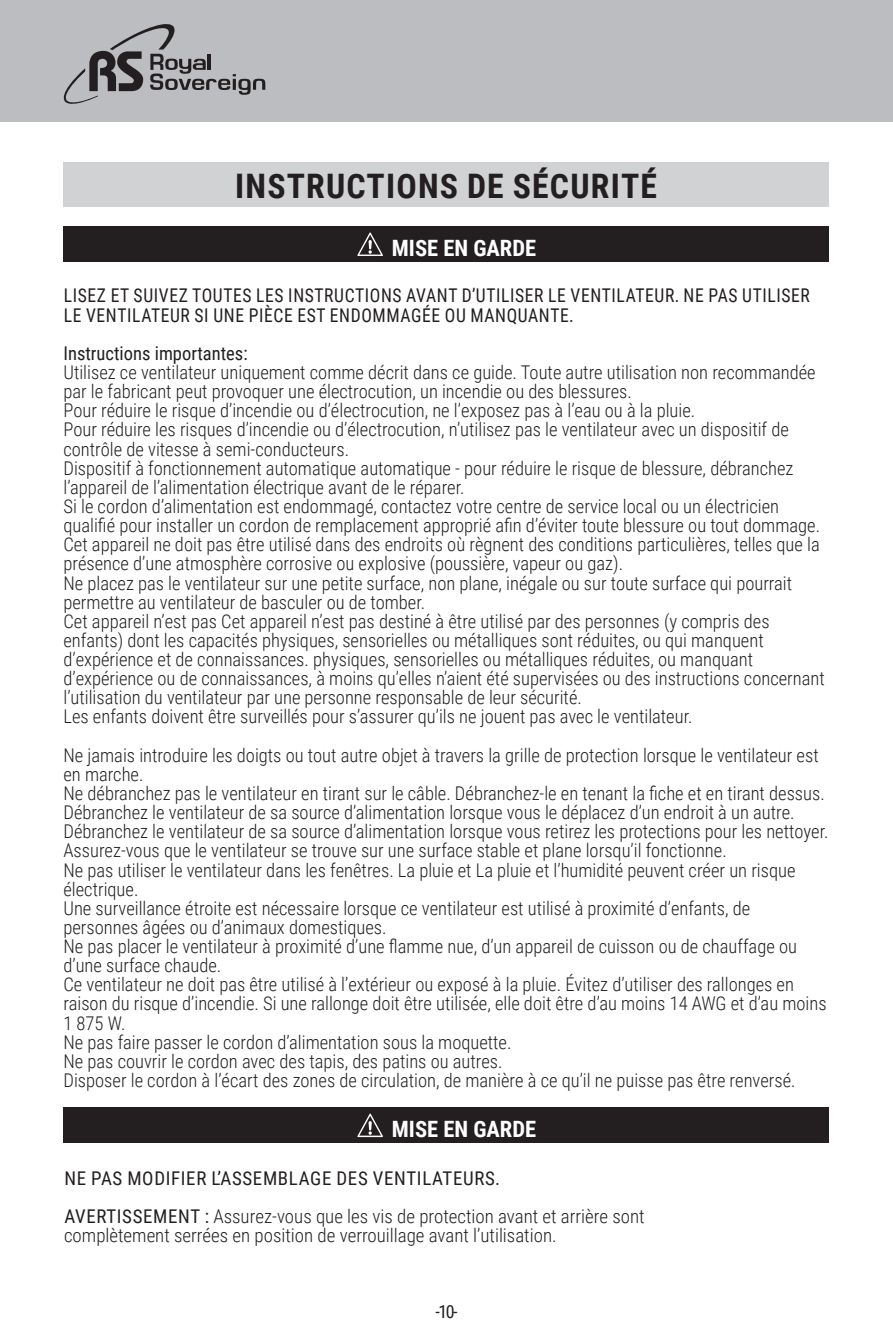
<style>
.page{position:relative;width:893px;height:1340px;background:#fff}
.page>*{position:absolute;margin:0;border:0;box-sizing:border-box;transform-origin:0 0}
.t1{font:700 33.75px "Roboto Condensed";letter-spacing:.035em;color:#231f20}
.t2{font:700 22.5px "Roboto Condensed";color:#fff}
.t3{font:300 18.9px/19.1px "Roboto Condensed";color:#231f20}
.t4{font:18.9px/19.1px "Roboto Condensed";letter-spacing:.035em;color:#231f20;scale:.93 1}
.t5{font:18.9px/38.2px "Roboto Condensed";letter-spacing:.035em;color:#231f20}
.t6{font:18.9px "Roboto Condensed";color:#231f20}
.t7{font:18px "Roboto Condensed";color:#231f20}
.s1{font-weight:300}
</style>
<div class="page">
<div style="left:0;top:0;width:893px;height:122px;background:#bcbdc0"></div>
<svg style="left:63px;top:24px;width:202px;height:80px"></svg>
<div style="left:63px;top:162px;width:766px;height:45px;background:#d1d2d4"></div>
<div style="left:63px;top:226px;width:766px;height:36px;background:#231f20"></div>
<svg style="left:357px;top:232px;width:26px;height:24px"></svg>
<div style="left:63px;top:1107px;width:766px;height:36px;background:#231f20"></div>
<svg style="left:357px;top:1113px;width:26px;height:24px"></svg>
<h1 class="t1" style="left:235px;top:162px;width:423px">INSTRUCTIONS DE SÉCURITÉ</h1>
<p class="t2" style="left:392px;top:232px;width:146px">MISE EN GARDE</p>
<p class="t4" style="left:64px;top:285px;width:804px">LISEZ ET SUIVEZ TOUTES LES INSTRUCTIONS AVANT D’UTILISER LE VENTILATEUR. NE PAS UTILISER<br>LE VENTILATEUR SI UNE PIÈCE EST ENDOMMAGÉE OU MANQUANTE.</p>
<p class="t6" style="left:63px;top:340px;width:186px">Instructions importantes:</p>
<p class="t3" style="left:63px;top:362px;width:763px">Utilisez ce ventilateur uniquement comme décrit dans ce guide. Toute autre utilisation non recommandée par le fabricant peut provoquer une électrocution, un incendie ou des blessures.<br>Pour réduire le risque d’incendie ou d’électrocution, ne l’exposez pas à l’eau ou à la pluie.<br>Pour réduire les risques d’incendie ou d’électrocution, n’utilisez pas le ventilateur avec un dispositif de contrôle de vitesse à semi-conducteurs.<br>Dispositif à fonctionnement automatique automatique - pour réduire le risque de blessure, débranchez l’appareil de l’alimentation électrique avant de le réparer.<br>Si le cordon d’alimentation est endommagé, contactez votre centre de service local ou un électricien qualifié pour installer un cordon de remplacement approprié afin d’éviter toute blessure ou tout dommage.<br>Cet appareil ne doit pas être utilisé dans des endroits où règnent des conditions particulières, telles que la présence d’une atmosphère corrosive ou explosive (poussière, vapeur ou gaz).<br>Ne placez pas le ventilateur sur une petite surface, non plane, inégale ou sur toute surface qui pourrait permettre au ventilateur de basculer ou de tomber.<br>Cet appareil n’est pas Cet appareil n’est pas destiné à être utilisé par des personnes (y compris des enfants) dont les capacités physiques, sensorielles ou métalliques sont réduites, ou qui manquent d’expérience et de connaissances. physiques, sensorielles ou métalliques réduites, ou manquant d’expérience ou de connaissances, à moins qu’elles n’aient été supervisées ou des instructions concernant l’utilisation du ventilateur par une personne responsable de leur sécurité.<br>Les enfants doivent être surveillés pour s’assurer qu’ils ne jouent pas avec le ventilateur.</p>
<p class="t3" style="left:63px;top:744px;width:767px">Ne jamais introduire les doigts ou tout autre objet à travers la grille de protection lorsque le ventilateur est en marche.<br>Ne débranchez pas le ventilateur en tirant sur le câble. Débranchez-le en tenant la fiche et en tirant dessus.<br>Débranchez le ventilateur de sa source d’alimentation lorsque vous le déplacez d’un endroit à un autre.<br>Débranchez le ventilateur de sa source d’alimentation lorsque vous retirez les protections pour les nettoyer.<br>Assurez-vous que le ventilateur se trouve sur une surface stable et plane lorsqu’il fonctionne.<br>Ne pas utiliser le ventilateur dans les fenêtres. La pluie et La pluie et l’humidité peuvent créer un risque électrique.<br>Une surveillance étroite est nécessaire lorsque ce ventilateur est utilisé à proximité d’enfants, de personnes âgées ou d’animaux domestiques.<br>Ne pas placer le ventilateur à proximité d’une flamme nue, d’un appareil de cuisson ou de chauffage ou d’une surface chaude.<br>Ce ventilateur ne doit pas être utilisé à l’extérieur ou exposé à la pluie. Évitez d’utiliser des rallonges en raison du risque d’incendie. Si une rallonge doit être utilisée, elle doit être d’au moins 14 AWG et d’au moins 1 875 W.<br>Ne pas faire passer le cordon d’alimentation sous la moquette.<br>Ne pas couvrir le cordon avec des tapis, des patins ou autres.<br>Disposer le cordon à l’écart des zones de circulation, de manière à ce qu’il ne puisse pas être renversé.</p>
<p class="t2" style="left:392px;top:1113px;width:146px">MISE EN GARDE</p>
<p class="t5" style="left:64px;top:1158px;width:582px">NE PAS MODIFIER L’ASSEMBLAGE DES VENTILATEURS.<br>AVERTISSEMENT : <span class="s1">Assurez-vous que les vis de protection avant et arrière sont</span></p>
<p class="t3" style="left:64px;top:1224px;width:494px">complètement serrées en position de verrouillage avant l’utilisation.</p>
<p class="t7" style="left:435px;top:1298px;width:24px">-10-</p>
</div>
